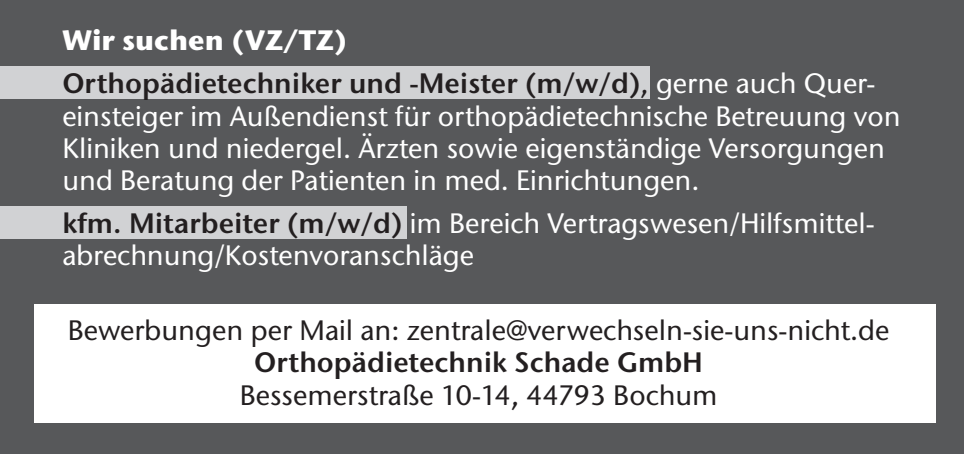
<style>
.page{position:relative;width:964px;height:454px;background:#57585a}
.page>*{position:absolute;margin:0;border:0;box-sizing:border-box;transform-origin:0 0}
.t1{font:500 28px/32px "Stone Sans ITC Std";color:#fff}
.t2{font:600 28px/43.2px "Stone Sans ITC Std";color:#231f20}
.t3{font:500 28px "Stone Sans ITC Std";color:#231f20}
.s1{font-weight:700;color:#fff}
.s2{font-weight:500}
.s3{font-weight:500;color:#fff}
.s4{font-weight:600;color:#231f20}
</style>
<div class="page">
<div style="left:34px;top:304px;width:901px;height:118px;background:#fff"></div>
<div style="left:0;top:67px;width:650px;height:32px;background:#d1d2d4"></div>
<div style="left:0;top:206px;width:406px;height:32px;background:#d1d2d4"></div>
<p class="t2" style="left:62px;top:18px;width:814px"><span class="s1">Wir suchen (VZ/TZ)<br></span>Orthopädietechniker und -Meister (m/w/d)<span class="s2">,</span> <span class="s3">gerne auch Quer-</span></p>
<p class="t1" style="left:62px;top:99px;width:840px">einsteiger im Außendienst für orthopädietechnische Betreuung von<br>Kliniken und niedergel. Ärzten sowie eigenständige Versorgungen und Beratung der Patienten in med. Einrichtungen.</p>
<p class="t1" style="left:62px;top:207px;width:814px"><span class="s4">kfm. Mitarbeiter (m/w/d)</span> im Bereich Vertragswesen/Hilfsmittel&shy;abrechnung/Kostenvoranschläge</p>
<p class="t3" style="left:68px;top:313px;width:823px">Bewerbungen per Mail an: zentrale@verwechseln-sie-uns-nicht.de</p>
<p class="t2" style="left:254px;top:340px;width:450px">Orthopädietechnik Schade GmbH</p>
<p class="t3" style="left:240px;top:377px;width:479px">Bessemerstraße 10-14, 44793 Bochum</p>
</div>
